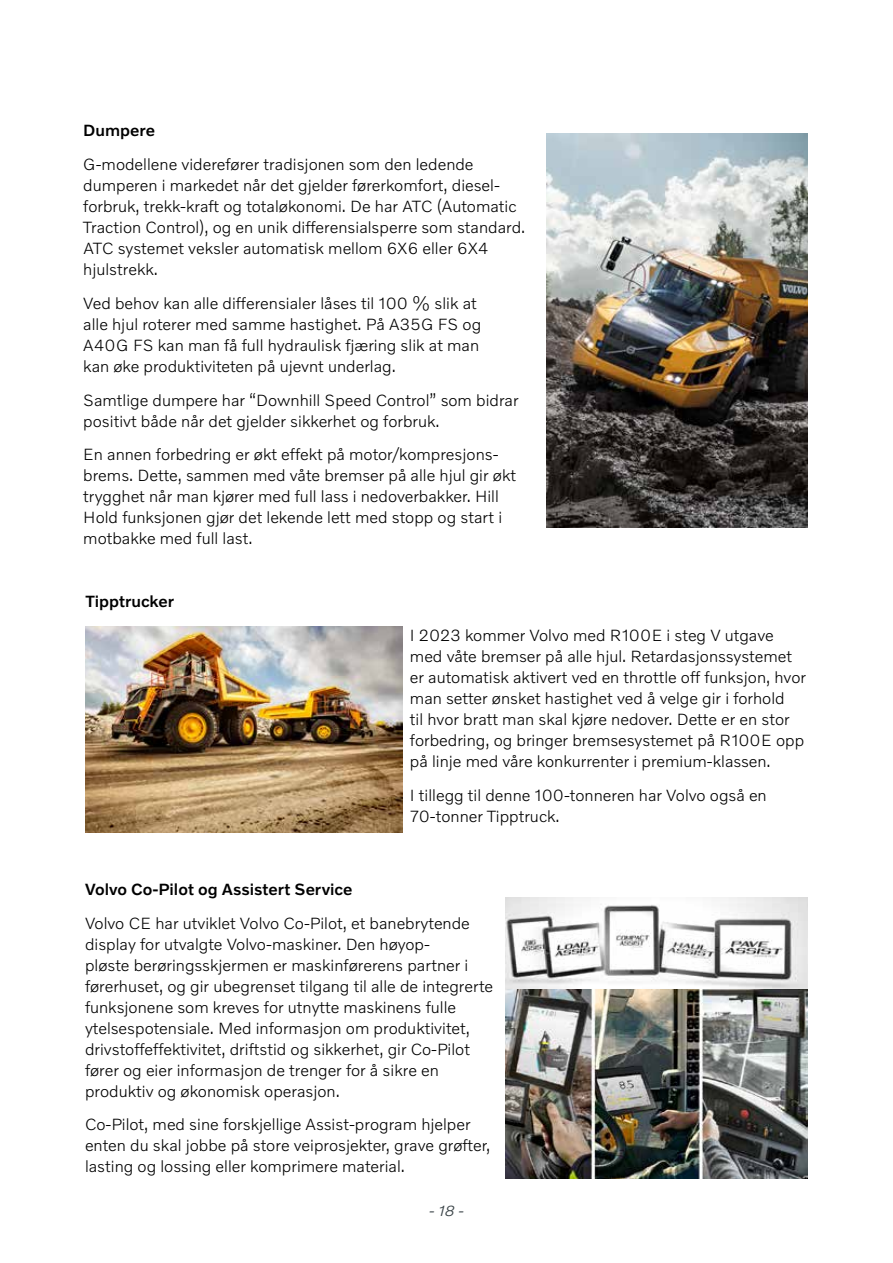
<style>
.page{position:relative;width:893px;height:1263px;background:#fff}
.page>*{position:absolute;margin:0;border:0;box-sizing:border-box;transform-origin:0 0}
.t1{font:300 16.5px/21px "Volvo Novum";color:#000}
.t2{font:500 16.5px "Volvo Novum";color:#000}
.t3{font:italic 300 15px "Volvo Novum";color:#3b4448}
</style>
<div class="page">
<img style="left:86px;top:626px;width:316px;height:207px">
<img style="left:546px;top:133px;width:262px;height:394px">
<img style="left:506px;top:897px;width:301px;height:281px">
<p class="t2" style="left:83px;top:120px;width:73px">Dumpere</p>
<p class="t1" style="left:83px;top:153px;width:443px">G-modellene viderefører tradisjonen som den ledende dumperen i markedet når det gjelder førerkomfort, diesel&shy;forbruk, trekk-kraft og totaløkonomi. De har ATC (Automatic Traction Control), og en unik differensialsperre som standard.<br>ATC systemet veksler automatisk mellom 6X6 eller 6X4 hjulstrekk.</p>
<p class="t1" style="left:83px;top:292px;width:399px">Ved behov kan alle differensialer låses til 100 % slik at alle hjul roterer med samme hastighet. På A35G FS og A40G FS kan man få full hydraulisk fjæring slik at man kan øke produktiviteten på ujevnt underlag.</p>
<p class="t1" style="left:83px;top:389px;width:437px">Samtlige dumpere har “Downhill Speed Control” som bidrar positivt både når det gjelder sikkerhet og forbruk.</p>
<p class="t1" style="left:83px;top:443px;width:434px">En annen forbedring er økt effekt på motor/kompresjons&shy;brems. Dette, sammen med våte bremser på alle hjul gir økt trygghet når man kjører med full lass i nedoverbakker. Hill Hold funksjonen gjør det lekende lett med stopp og start i motbakke med full last.</p>
<p class="t2" style="left:86px;top:591px;width:90px">Tipptrucker</p>
<p class="t1" style="left:410px;top:624px;width:398px">I 2023 kommer Volvo med R100E i steg V utgave med våte bremser på alle hjul. Retardasjonssystemet er automatisk aktivert ved en throttle off funksjon, hvor man setter ønsket hastighet ved å velge gir i forhold<br>til hvor bratt man skal kjøre nedover. Dette er en stor forbedring, og bringer bremsesystemet på R100E opp på linje med våre konkurrenter i premium-klassen.</p>
<p class="t1" style="left:410px;top:784px;width:358px">I tillegg til denne 100-tonneren har Volvo også en<br>70-tonner Tipptruck.</p>
<p class="t2" style="left:85px;top:878px;width:269px">Volvo Co-Pilot og Assistert Service</p>
<p class="t1" style="left:85px;top:912px;width:410px">Volvo CE har utviklet Volvo Co-Pilot, et banebrytende display for utvalgte Volvo-maskiner. Den høyop-<br>pløste berøringsskjermen er maskinførerens partner i førerhuset, og gir ubegrenset tilgang til alle de integrerte funksjonene som kreves for utnytte maskinens fulle ytelsespotensiale. Med informasjon om produktivitet, drivstoffeffektivitet, driftstid og sikkerhet, gir Co-Pilot fører og eier informasjon de trenger for å sikre en produktiv og økonomisk operasjon.</p>
<p class="t1" style="left:85px;top:1113px;width:407px">Co-Pilot, med sine forskjellige Assist-program hjelper enten du skal jobbe på store veiprosjekter, grave grøfter, lasting og lossing eller komprimere material.</p>
<p class="t3" style="left:429px;top:1201px;width:36px">- 18 -</p>
</div>
